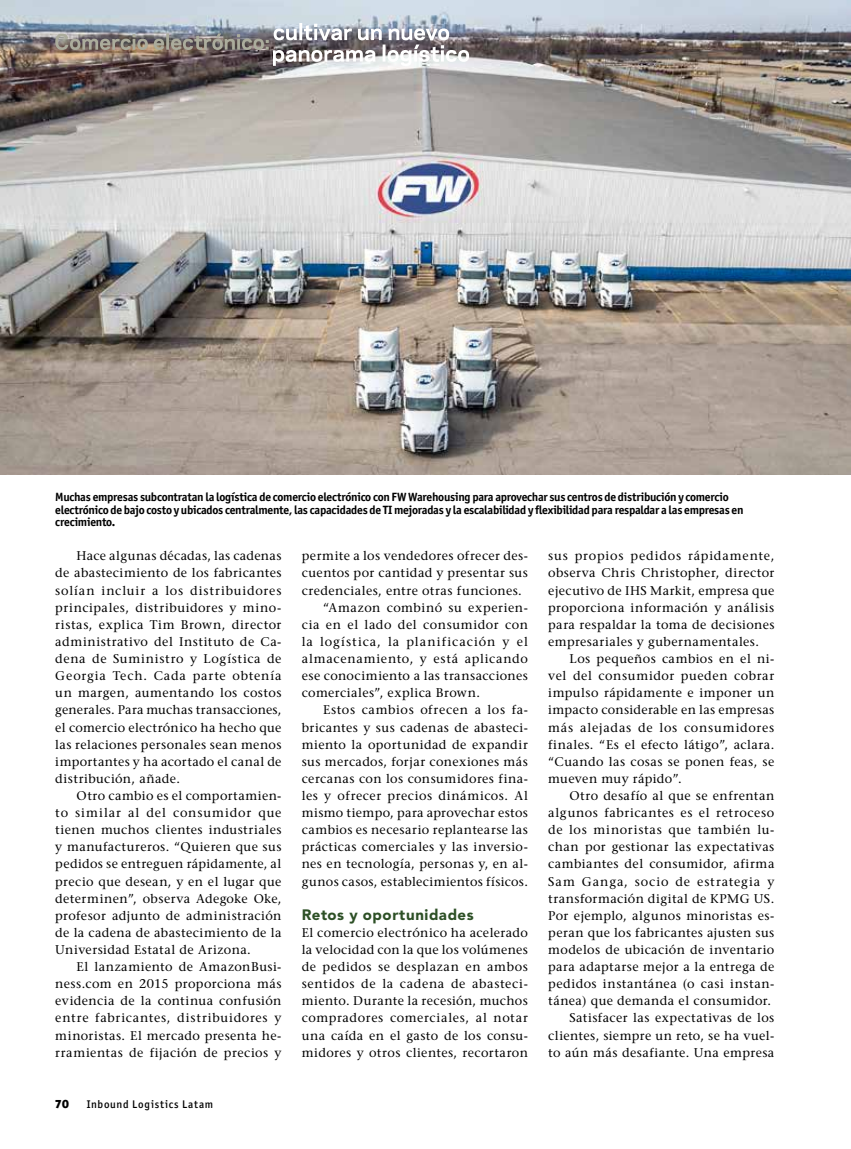
<style>
.page{position:relative;width:851px;height:1149px;background:#fff}
.page>*{position:absolute;margin:0;border:0;box-sizing:border-box;transform-origin:0 0}
.t1{font:900 15px "Avenir LT Std";letter-spacing:.035em;color:#2d5026}
.t2{font:500 12.6px/17.1px "Stone Serif Std";letter-spacing:.035em;color:#000;text-align:justify}
.t3{font:500 12.6px "Stone Serif Std";letter-spacing:.075em;color:#000}
.t4{font:500 12.6px "Stone Serif Std";letter-spacing:.055em;color:#000}
.t5{font:700 12px/12.9px "Officina Sans ITC Std";letter-spacing:-.02em;color:#000}
.t6{font:900 12px "Officina Sans ITC Std";color:#000}
.t7{font:500 11.1px "Officina Sans ITC Std";letter-spacing:.065em;color:#000}
</style>
<div class="page">
<img style="left:0;top:0;width:850px;height:474px">
<img style="left:55px;top:23px;width:414px;height:43px">
<p class="t5" style="left:55px;top:490px;width:689px">Muchas empresas subcontratan la logística de comercio electrónico con FW Warehousing para aprovechar sus centros de distribución y comercio electrónico de bajo costo y ubicados centralmente, las capacidades de TI mejoradas y la escalabilidad y flexibilidad para respaldar a las empresas en crecimiento.</p>
<p class="t2" style="left:55px;top:547px;width:228px;text-indent:21px">Hace algunas décadas, las cadenas de abastecimiento de los fabricantes solían incluir a los distribuidores principales, distribuidores y mino&shy;ristas, explica Tim Brown, director administrativo del Instituto de Ca&shy;dena de Suministro y Logística de Georgia Tech. Cada parte obtenía un margen, aumentando los costos generales. Para muchas transacciones, el comercio electrónico ha hecho que las relaciones personales sean menos importantes y ha acortado el canal de distribución, añade.</p>
<p class="t2" style="left:55px;top:786px;width:228px;text-indent:21px">Otro cambio es el comportamien&shy;to similar al del consumidor que tienen muchos clientes industriales y manufactureros. “Quieren que sus pedidos se entreguen rápidamente, al precio que desean, y en el lugar que determinen”, observa Adegoke Oke, profesor adjunto de administración de la cadena de abastecimiento de la Universidad Estatal de Arizona.</p>
<p class="t2" style="left:55px;top:957px;width:228px;text-indent:21px">El lanzamiento de AmazonBusi&shy;ness.com en 2015 proporciona más evidencia de la continua confusión entre fabricantes, distribuidores y minoristas. El mercado presenta he&shy;rramientas de fijación de precios y</p>
<p class="t6" style="left:55px;top:1095px;width:15px">70</p>
<p class="t7" style="left:87px;top:1097px;width:128px">Inbound Logistics Latam</p>
<p class="t2" style="left:302px;top:547px;width:228px">permite a los vendedores ofrecer des-</p>
<p class="t2" style="left:302px;top:564px;width:228px">cuentos por cantidad y presentar sus</p>
<p class="t2" style="left:302px;top:581px;width:221px">credenciales, entre otras funciones.</p>
<p class="t2" style="left:323px;top:598px;width:206px">“Amazon combinó su experien-</p>
<p class="t2" style="left:302px;top:615px;width:228px">cia en el lado del consumidor con</p>
<p class="t3" style="left:302px;top:634px;width:228px">la logística, la planificación y el</p>
<p class="t4" style="left:302px;top:651px;width:228px">almacenamiento, y está aplicando</p>
<p class="t2" style="left:302px;top:667px;width:228px">ese conocimiento a las transacciones</p>
<p class="t2" style="left:302px;top:684px;width:180px">comerciales”, explica Brown.</p>
<p class="t2" style="left:323px;top:701px;width:206px">Estos cambios ofrecen a los fa-</p>
<p class="t2" style="left:302px;top:718px;width:228px">bricantes y sus cadenas de abasteci-</p>
<p class="t2" style="left:302px;top:735px;width:228px">miento la oportunidad de expandir</p>
<p class="t2" style="left:302px;top:752px;width:228px">sus mercados, forjar conexiones más</p>
<p class="t2" style="left:302px;top:769px;width:228px">cercanas con los consumidores fina-</p>
<p class="t2" style="left:302px;top:786px;width:228px">les y ofrecer precios dinámicos. Al</p>
<p class="t2" style="left:302px;top:804px;width:228px">mismo tiempo, para aprovechar estos</p>
<p class="t2" style="left:302px;top:821px;width:228px">cambios es necesario replantearse las</p>
<p class="t2" style="left:302px;top:838px;width:228px">prácticas comerciales y las inversio-</p>
<p class="t2" style="left:302px;top:855px;width:228px">nes en tecnología, personas y, en al-</p>
<p class="t2" style="left:302px;top:872px;width:228px">gunos casos, establecimientos físicos.</p>
<p class="t1" style="left:302px;top:905px;width:173px">Retos y oportunidades</p>
<p class="t2" style="left:302px;top:923px;width:228px">El comercio electrónico ha acelerado la velocidad con la que los volúmenes de pedidos se desplazan en ambos sentidos de la cadena de abasteci&shy;miento. Durante la recesión, muchos compradores comerciales, al notar una caída en el gasto de los consu&shy;midores y otros clientes, recortaron</p>
<p class="t2" style="left:548px;top:547px;width:228px">sus propios pedidos rápidamente, observa Chris Christopher, director ejecutivo de IHS Markit, empresa que proporciona información y análisis para respaldar la toma de decisiones empresariales y gubernamentales.</p>
<p class="t2" style="left:548px;top:650px;width:228px;text-indent:21px">Los pequeños cambios en el ni&shy;vel del consumidor pueden cobrar impulso rápidamente e imponer un impacto considerable en las empresas más alejadas de los consumidores finales. “Es el efecto látigo”, aclara. “Cuando las cosas se ponen feas, se mueven muy rápido”.</p>
<p class="t2" style="left:548px;top:786px;width:228px;text-align:right">Otro desafío al que se enfrentan algunos fabricantes es el retroceso de los minoristas que también lu&shy;chan por gestionar las expectativas cambiantes del consumidor, afirma Sam Ganga, socio de estrategia y transformación digital de KPMG US.<br>Por ejemplo, algunos minoristas es&shy;peran que los fabricantes ajusten sus modelos de ubicación de inventario para adaptarse mejor a la entrega de pedidos instantánea (o casi instan&shy;tánea) que demanda el consumidor.<br>Satisfacer las expectativas de los clientes, siempre un reto, se ha vuel&shy;to aún más desafiante. Una empresa</p>
</div>
